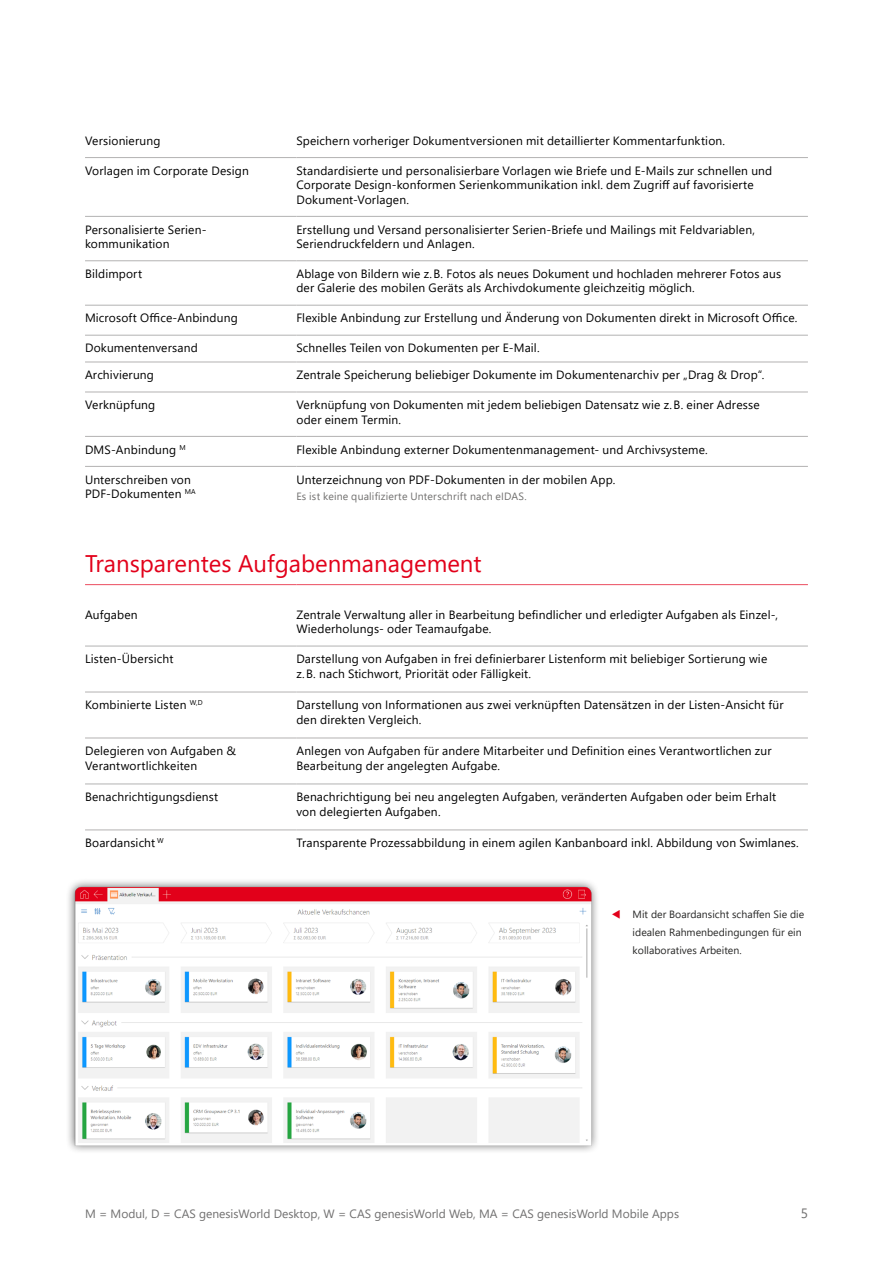
<style>
.page{position:relative;width:893px;height:1263px;background:#fff}
.page>*{position:absolute;margin:0;border:0;box-sizing:border-box;transform-origin:0 0}
.Tabellenkopf_Rot{font:24px "Segoe UI";color:#e2001a}
.t1{font:13.5px "Segoe UI";color:#706f6f}
.Fließ_Tabelle{font:12px/14.4px "Segoe UI";letter-spacing:.015em;color:#000}
.t2{font:12px "Segoe UI";color:#706f6f}
.t3{font:10.5px/18px "Segoe UI";color:#282827}
.Fließ_Tabelle-2{font:10.5px "Segoe UI";letter-spacing:.015em;color:#71706f}
</style>
<div class="page">
<hr style="left:85px;top:157px;width:211px;height:1px;background:#b3b2b2">
<hr style="left:296px;top:157px;width:512px;height:1px;background:#b3b2b2">
<hr style="left:85px;top:216px;width:211px;height:1px;background:#b3b2b2">
<hr style="left:296px;top:216px;width:512px;height:1px;background:#b3b2b2">
<hr style="left:85px;top:260px;width:211px;height:1px;background:#b3b2b2">
<hr style="left:296px;top:260px;width:512px;height:1px;background:#b3b2b2">
<hr style="left:85px;top:305px;width:211px;height:1px;background:#b3b2b2">
<hr style="left:296px;top:305px;width:512px;height:1px;background:#b3b2b2">
<hr style="left:85px;top:335px;width:211px;height:1px;background:#b3b2b2">
<hr style="left:296px;top:335px;width:512px;height:1px;background:#b3b2b2">
<hr style="left:85px;top:466px;width:211px;height:1px;background:#b3b2b2">
<hr style="left:296px;top:466px;width:512px;height:1px;background:#b3b2b2">
<hr style="left:85px;top:362px;width:211px;height:1px;background:#b3b2b2">
<hr style="left:296px;top:362px;width:512px;height:1px;background:#b3b2b2">
<hr style="left:85px;top:392px;width:211px;height:1px;background:#b3b2b2">
<hr style="left:296px;top:392px;width:512px;height:1px;background:#b3b2b2">
<hr style="left:85px;top:436px;width:211px;height:1px;background:#b3b2b2">
<hr style="left:296px;top:436px;width:512px;height:1px;background:#b3b2b2">
<hr style="left:85px;top:692px;width:211px;height:1px;background:#b3b2b2">
<hr style="left:296px;top:692px;width:512px;height:1px;background:#b3b2b2">
<hr style="left:85px;top:738px;width:211px;height:1px;background:#b3b2b2">
<hr style="left:296px;top:738px;width:512px;height:1px;background:#b3b2b2">
<hr style="left:85px;top:783px;width:211px;height:1px;background:#b3b2b2">
<hr style="left:296px;top:783px;width:512px;height:1px;background:#b3b2b2">
<hr style="left:85px;top:829px;width:211px;height:1px;background:#b3b2b2">
<hr style="left:296px;top:829px;width:512px;height:1px;background:#b3b2b2">
<hr style="left:85px;top:584px;width:211px;height:1px;background:#eb4d5f">
<hr style="left:296px;top:584px;width:512px;height:1px;background:#eb4d5f">
<hr style="left:85px;top:646px;width:211px;height:1px;background:#b3b2b2">
<hr style="left:296px;top:646px;width:512px;height:1px;background:#b3b2b2">
<img style="left:68px;top:881px;width:529px;height:270px">
<p class="Fließ_Tabelle" style="left:85px;top:132px;width:77px">Versionierung</p>
<p class="Fließ_Tabelle" style="left:296px;top:132px;width:430px">Speichern vorheriger Dokumentversionen mit detaillierter Kommentarfunktion.</p>
<p class="Fließ_Tabelle" style="left:85px;top:162px;width:165px">Vorlagen im Corporate Design</p>
<p class="Fließ_Tabelle" style="left:296px;top:162px;width:477px">Standardisierte und personalisierbare Vorlagen wie Briefe und E-Mails zur schnellen und<br>Corporate Design-konformen Serienkommunikation inkl. dem Zugriff auf favorisierte<br>Dokument-Vorlagen.</p>
<p class="Fließ_Tabelle" style="left:85px;top:221px;width:123px">Personalisierte Serien&shy;kommunikation</p>
<p class="Fließ_Tabelle" style="left:296px;top:221px;width:460px">Erstellung und Versand personalisierter Serien-Briefe und Mailings mit Feldvariablen,<br>Seriendruckfeldern und Anlagen.</p>
<p class="Fließ_Tabelle" style="left:85px;top:265px;width:59px">Bildimport</p>
<p class="Fließ_Tabelle" style="left:296px;top:265px;width:486px">Ablage von Bildern wie z.B. Fotos als neues Dokument und hochladen mehrerer Fotos aus der Galerie des mobilen Geräts als Archivdokumente gleichzeitig möglich.</p>
<p class="Fließ_Tabelle" style="left:85px;top:310px;width:154px">Microsoft Office-Anbindung</p>
<p class="Fließ_Tabelle" style="left:296px;top:310px;width:502px">Flexible Anbindung zur Erstellung und Änderung von Dokumenten direkt in Microsoft Office.</p>
<p class="Fließ_Tabelle" style="left:85px;top:340px;width:114px">Dokumentenversand</p>
<p class="Fließ_Tabelle" style="left:296px;top:340px;width:245px">Schnelles Teilen von Dokumenten per E-Mail.</p>
<p class="Fließ_Tabelle" style="left:85px;top:367px;width:70px">Archivierung</p>
<p class="Fließ_Tabelle" style="left:296px;top:367px;width:469px">Zentrale Speicherung beliebiger Dokumente im Dokumentenarchiv per „Drag &amp; Drop“.</p>
<p class="Fließ_Tabelle" style="left:85px;top:397px;width:72px">Verknüpfung</p>
<p class="Fließ_Tabelle" style="left:296px;top:397px;width:465px">Verknüpfung von Dokumenten mit jedem beliebigen Datensatz wie z.B. einer Adresse oder einem Termin.</p>
<p class="Fließ_Tabelle" style="left:85px;top:441px;width:102px">DMS-Anbindung <sup>M</sup></p>
<p class="Fließ_Tabelle" style="left:296px;top:441px;width:413px">Flexible Anbindung externer Dokumentenmanagement- und Archivsysteme.</p>
<p class="Fließ_Tabelle" style="left:85px;top:471px;width:112px">Unterschreiben von<br>PDF-Dokumenten <sup>MA</sup></p>
<p class="Fließ_Tabelle" style="left:296px;top:471px;width:321px">Unterzeichnung von PDF-Dokumenten in der mobilen App.</p>
<p class="Fließ_Tabelle-2" style="left:296px;top:486px;width:232px">Es ist keine qualifizierte Unterschrift nach eIDAS.</p>
<p class="Tabellenkopf_Rot" style="left:85px;top:541px;width:398px">Transparentes Aufgabenmanagement</p>
<p class="Fließ_Tabelle" style="left:85px;top:606px;width:54px">Aufgaben</p>
<p class="Fließ_Tabelle" style="left:296px;top:606px;width:483px">Zentrale Verwaltung aller in Bearbeitung befindlicher und erledigter Aufgaben als Einzel-,<br>Wiederholungs- oder Teamaufgabe.</p>
<p class="Fließ_Tabelle" style="left:85px;top:651px;width:90px">Listen-Ü bersicht</p>
<p class="Fließ_Tabelle" style="left:296px;top:651px;width:472px">Darstellung von Aufgaben in frei definierbarer Listenform mit beliebiger Sortierung wie z.B. nach Stichwort, Priorität oder Fälligkeit.</p>
<p class="Fließ_Tabelle" style="left:85px;top:697px;width:119px">Kombinierte Listen <sup>W,D</sup></p>
<p class="Fließ_Tabelle" style="left:296px;top:697px;width:489px">Darstellung von Informationen aus zwei verknüpften Datensätzen in der Listen-Ansicht für den direkten Vergleich.</p>
<p class="Fließ_Tabelle" style="left:85px;top:743px;width:153px">Delegieren von Aufgaben &amp;<br>Verantwortlichkeiten</p>
<p class="Fließ_Tabelle" style="left:296px;top:743px;width:477px">Anlegen von Aufgaben für andere Mitarbeiter und Definition eines Verantwortlichen zur<br>Bearbeitung der angelegten Aufgabe.</p>
<p class="Fließ_Tabelle" style="left:85px;top:789px;width:135px">Benachrichtigungsdienst</p>
<p class="Fließ_Tabelle" style="left:296px;top:789px;width:481px">Benachrichtigung bei neu angelegten Aufgaben, veränderten Aufgaben oder beim Erhalt von delegierten Aufgaben.</p>
<p class="Fließ_Tabelle" style="left:85px;top:835px;width:80px">Boardansicht <sup>W</sup></p>
<p class="Fließ_Tabelle" style="left:296px;top:835px;width:504px">Transparente Prozessabbildung in einem agilen Kanbanboard inkl. Abbildung von Swimlanes.</p>
<p class="t3" style="left:633px;top:904px;width:173px">Mit der Boardansicht schaffen Sie die idealen Rahmenbedingungen für ein kollaboratives Arbeiten.</p>
<p class="t2" style="left:85px;top:1202px;width:596px">M = Modul, D = CAS genesisWorld Desktop, W = CAS genesisWorld Web, MA = CAS genesisWorld Mobile Apps</p>
<p class="t1" style="left:801px;top:1200px;width:9px">5</p>
</div>
